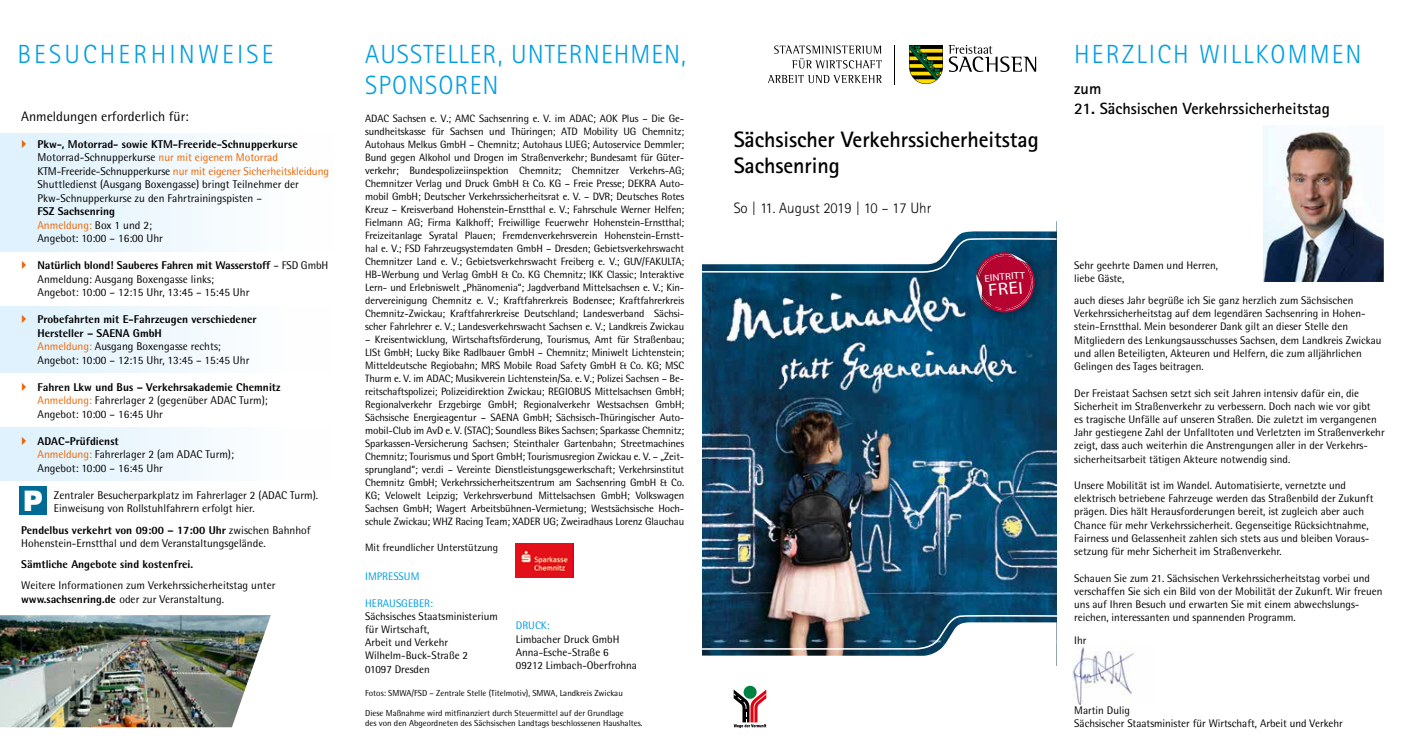
<style>
.page{position:relative;width:1404px;height:745px;background:#fff}
.page>*{position:absolute;margin:0;border:0;box-sizing:border-box;transform-origin:0 0}
.t1{font:900 28.25px "Arial";color:#fff}
.t2{font:300 26.25px/31.2px "Rotis Sans Serif";letter-spacing:.04em;color:#009ee3}
.t3{font:300 26.25px "Rotis Sans Serif";letter-spacing:.08em;color:#009ee3}
.t4{font:300 26.25px "Rotis Sans Serif";letter-spacing:.12em;color:#009ee3}
.t5{font:700 22.25px/26.8px "Rotis Sans Serif";letter-spacing:-.005em;color:#000}
.t6{font:17.5px "Rotis Sans Serif Bold+SVWDBL";color:#fff;scale:1.09 1}
.t7{font:700 16.25px "Rotis Sans Serif";color:#000}
.t8{font:300 15px "Rotis Sans Serif";color:#000}
.t9{font:13.75px "Rotis Semi Sans";color:#000}
.t10{font:11.25px/13.5px "Rotis Semi Sans";color:#000}
.t11{font:800 11.25px "Rotis Semi Sans";color:#000}
.t12{font:11px/13.2px "Rotis Semi Sans";color:#000}
.t13{font:11px "Rotis Semi Sans";color:#009ee3}
.t14{font:10.62px/13px "Rotis Semi Sans";letter-spacing:-.01em;color:#000;text-align:justify}
.t15{font:9.88px "Rotis Sans Serif Bold+SVWDBL";color:#fff;scale:1.09 1}
.t16{font:8.75px/10px "Rotis Semi Sans";color:#000}
.s1{font-weight:800}
.s2{color:#ec6502}
</style>
<div class="page">
<img style="left:702px;top:312px;width:354px;height:301px">
<div style="left:0;top:306px;width:330px;height:66px;background:linear-gradient(to right,#ddf1fd,#fffffe)"></div>
<div style="left:0;top:427px;width:330px;height:53px;background:linear-gradient(to right,#ddf1fd,#fffffe)"></div>
<div style="left:0;top:133px;width:334px;height:118px;background:linear-gradient(to right,#ddf1fd,#fffffe)"></div>
<svg style="left:958px;top:231px;width:98px;height:5px"></svg>
<svg style="left:702px;top:613px;width:355px;height:37px;background:#425f72"></svg>
<svg style="left:702px;top:621px;width:354px;height:107px"></svg>
<svg style="left:743px;top:685px;width:13px;height:13px"></svg>
<svg style="left:733px;top:689px;width:33px;height:38px"></svg>
<img style="left:516px;top:543px;width:57px;height:34px">
<img style="left:0;top:615px;width:271px;height:111px">
<svg style="left:948px;top:45px;width:88px;height:27px"></svg>
<svg style="left:909px;top:45px;width:33px;height:39px"></svg>
<hr style="left:894px;top:45px;width:1px;height:40px;background:#000">
<svg style="left:774px;top:45px;width:107px;height:23px"></svg>
<svg style="left:768px;top:75px;width:113px;height:8px"></svg>
<img style="left:1263px;top:125px;width:120px;height:157px">
<img style="left:1072px;top:645px;width:62px;height:58px">
<img style="left:712px;top:312px;width:327px;height:85px">
<div style="left:19px;top:485px;width:27px;height:29px;background:#006a96"></div>
<div style="left:971px;top:247px;width:73px;height:75px;background:#000;opacity:.25"></div>
<svg style="left:702px;top:236px;width:355px;height:76px"></svg>
<svg style="left:22px;top:139px;width:4px;height:8px"></svg>
<svg style="left:22px;top:315px;width:4px;height:8px"></svg>
<svg style="left:22px;top:436px;width:4px;height:8px"></svg>
<h2 class="t4" style="left:17px;top:39px;width:257px">BESUCHERHINWEISE</h2>
<h2 class="t2" style="left:365px;top:38px;width:322px">AUSSTELLER, UNTERNEHMEN,<br>SPONSOREN</h2>
<h2 class="t3" style="left:1074px;top:39px;width:289px">HERZLICH WILLKOMMEN</h2>
<h3 class="t7" style="left:1074px;top:79px;width:29px">zum</h3>
<h3 class="t7" style="left:1074px;top:98px;width:257px">21. Sächsischen Verkehrssicherheitstag</h3>
<p class="t9" style="left:21px;top:108px;width:169px">Anmeldungen erforderlich für:</p>
<p class="t10" style="left:37px;top:137px;width:293px"><span class="s1">Pkw-, Motorrad- sowie KTM-Freeride-Schnupperkurse </span>Motorrad-Schnupperkurse <span class="s2">nur mit eigenem Motorrad </span>KTM-Freeride-Schnupperkurse <span class="s2">nur mit eigener Sicherheitskleidung </span>Shuttledienst (Ausgang Boxengasse) bringt Teilnehmer der Pkw-Schnupperkurse zu den Fahrtrainingspisten –</p>
<p class="t10" style="left:37px;top:204px;width:127px"><span class="s1">FSZ Sachsenring<br></span><span class="s2">Anmeldung:</span> Box 1 und 2;<br>Angebot: 10:00 – 16:00 Uhr</p>
<p class="t10" style="left:37px;top:258px;width:292px"><span class="s1">Natürlich blond! Sauberes Fahren mit Wasserstoff</span> – FSD GmbH<br>Anmeldung: Ausgang Boxengasse links;<br>Angebot: 10:00 – 12:15 Uhr, 13:45 – 15:45 Uhr</p>
<p class="t10" style="left:38px;top:312px;width:221px"><span class="s1">Probefahrten mit E-Fahrzeugen verschiedener Hersteller – SAENA GmbH<br></span><span class="s2">Anmeldung:</span> Ausgang Boxengasse rechts; Angebot: 10:00 – 12:15 Uhr, 13:45 – 15:45 Uhr</p>
<p class="t10" style="left:38px;top:380px;width:244px"><span class="s1">Fahren Lkw und Bus – Verkehrsakademie Chemnitz<br></span><span class="s2">Anmeldung:</span> Fahrerlager 2 (gegenüber ADAC Turm);<br>Angebot: 10:00 – 16:45 Uhr</p>
<p class="t10" style="left:38px;top:434px;width:198px"><span class="s1">ADAC-Prüfdienst<br></span><span class="s2">Anmeldung:</span> Fahrerlager 2 (am ADAC Turm);<br>Angebot: 10:00 – 16:45 Uhr</p>
<p class="t10" style="left:54px;top:488px;width:266px">Zentraler Besucherparkplatz im Fahrerlager 2 (ADAC Turm).<br>Einweisung von Rollstuhlfahrern erfolgt hier.</p>
<p class="t10" style="left:21px;top:522px;width:291px"><span class="s1">Pendelbus verkehrt von 09:00 – 17:00 Uhr</span> zwischen Bahnhof<br>Hohenstein-Ernstthal und dem Veranstaltungsgelände.</p>
<p class="t11" style="left:21px;top:556px;width:173px">Sämtliche Angebote sind kostenfrei.</p>
<p class="t10" style="left:21px;top:578px;width:256px">Weitere Informationen zum Verkehrssicherheitstag unter <span class="s1">www.sachsenring.de</span> oder zur Veranstaltung.</p>
<p class="t14" style="left:365px;top:111px;width:320px">ADAC Sachsen e. V.; AMC Sachsenring e. V. im ADAC; AOK Plus – Die Ge&shy;sundheitskasse für Sachsen und Thüringen; ATD Mobility UG Chemnitz; Autohaus Melkus GmbH – Chemnitz; Autohaus LUEG; Autoservice Demmler; Bund gegen Alkohol und Drogen im Straßenverkehr; Bundesamt für Güter&shy;verkehr; Bundespolizeiinspektion Chemnitz; Chemnitzer Verkehrs-AG; Chemnitzer Verlag und Druck GmbH &amp; Co. KG – Freie Presse; DEKRA Auto&shy;mobil GmbH; Deutscher Verkehrssicherheitsrat e. V. – DVR; Deutsches Rotes Kreuz – Kreisverband Hohenstein-Ernstthal e. V.; Fahrschule Werner Helfen; Fielmann AG; Firma Kalkhoff; Freiwillige Feuerwehr Hohenstein-Ernstthal; Freizeitanlage Syratal Plauen; Fremdenverkehrsverein Hohenstein-Ernstt&shy;hal e. V.; FSD Fahrzeugsystemdaten GmbH – Dresden; Gebietsverkehrswacht Chemnitzer Land e. V.; Gebietsverkehrswacht Freiberg e. V.; GUV/FAKULTA; HB-Werbung und Verlag GmbH &amp; Co. KG Chemnitz; IKK Classic; Interaktive Lern- und Erlebniswelt „Phänomenia“; Jagdverband Mittelsachsen e. V.; Kin&shy;dervereinigung Chemnitz e. V.; Kraftfahrerkreis Bodensee; Kraftfahrerkreis Chemnitz-Zwickau; Kraftfahrerkreise Deutschland; Landesverband Sächsi&shy;scher Fahrlehrer e. V.; Landesverkehrswacht Sachsen e. V.; Landkreis Zwickau</p>
<p class="t14" style="left:365px;top:332px;width:320px">– Kreisentwicklung, Wirtschaftsförderung, Tourismus, Amt für Straßenbau; LISt GmbH; Lucky Bike Radlbauer GmbH – Chemnitz; Miniwelt Lichtenstein; Mitteldeutsche Regiobahn; MRS Mobile Road Safety GmbH &amp; Co. KG; MSC Thurm e. V. im ADAC; Musikverein Lichtenstein/Sa. e. V.; Polizei Sachsen – Be&shy;reitschaftspolizei; Polizeidirektion Zwickau; REGIOBUS Mittelsachsen GmbH; Regionalverkehr Erzgebirge GmbH; Regionalverkehr Westsachsen GmbH; Sächsische Energieagentur – SAENA GmbH; Sächsisch-Thüringischer Auto&shy;mobil-Club im AvD e. V. (STAC); Soundless Bikes Sachsen; Sparkasse Chemnitz; Sparkassen-Versicherung Sachsen; Steinthaler Gartenbahn; Streetmachines Chemnitz; Tourismus und Sport GmbH; Tourismusregion Zwickau e. V. – „Zeit&shy;sprungland“; ver.di – Vereinte Dienstleistungsgewerkschaft; Verkehrsinstitut Chemnitz GmbH; Verkehrssicherheitszentrum am Sachsenring GmbH &amp; Co.<br>KG; Velowelt Leipzig; Verkehrsverbund Mittelsachsen GmbH; Volkswagen Sachsen GmbH; Wagert Arbeitsbühnen-Vermietung; Westsächsische Hoch&shy;schule Zwickau; WHZ Racing Team; XADER UG; Zweiradhaus Lorenz Glauchau</p>
<p class="t14" style="left:365px;top:540px;width:134px">Mit freundlicher Unterstützung</p>
<p class="t13" style="left:365px;top:569px;width:56px">IMPRESSUM</p>
<p class="t13" style="left:365px;top:596px;width:69px">HERAUSGEBER:</p>
<p class="t12" style="left:365px;top:609px;width:134px">Sächsisches Staatsministerium für Wirtschaft,<br>Arbeit und Verkehr<br>Wilhelm-Buck-Straße 2<br>01097 Dresden</p>
<p class="t16" style="left:365px;top:687px;width:259px">Fotos: SMWA/FSD – Zentrale Stelle (Titelmotiv), SMWA, Landkreis Zwickau</p>
<p class="t16" style="left:365px;top:707px;width:279px">Diese Maßnahme wird mitfinanziert durch Steuermittel auf der Grundlage<br>des von den Abgeordneten des Sächsischen Landtags beschlossenen Haushaltes.</p>
<h3 class="t5" style="left:733px;top:125px;width:306px">Sächsischer Verkehrssicherheitstag<br>Sachsenring</h3>
<h3 class="t8" style="left:733px;top:199px;width:199px">So | 11. August 2019 | 10 – 17 Uhr</h3>
<p class="t12" style="left:1074px;top:258px;width:145px">Sehr geehrte Damen und Herren, liebe Gäste,</p>
<p class="t12" style="left:1074px;top:293px;width:309px">auch dieses Jahr begrüße ich Sie ganz herzlich zum Sächsischen Verkehrssicherheitstag auf dem legendären Sachsenring in Hohen&shy;stein-Ernstthal. Mein besonderer Dank gilt an dieser Stelle den Mitgliedern des Lenkungsausschusses Sachsen, dem Landkreis Zwickau und allen Beteiligten, Akteuren und Helfern, die zum alljährlichen Gelingen des Tages beitragen.</p>
<p class="t12" style="left:1074px;top:386px;width:312px">Der Freistaat Sachsen setzt sich seit Jahren intensiv dafür ein, die Sicherheit im Straßenverkehr zu verbessern. Doch nach wie vor gibt<br>es tragische Unfälle auf unseren Straßen. Die zuletzt im vergangenen Jahr gestiegene Zahl der Unfalltoten und Verletzten im Straßenverkehr zeigt, dass auch weiterhin die Anstrengungen aller in der Verkehrs&shy;sicherheitsarbeit tätigen Akteure notwendig sind.</p>
<p class="t12" style="left:1074px;top:478px;width:301px">Unsere Mobilität ist im Wandel. Automatisierte, vernetzte und elektrisch betriebene Fahrzeuge werden das Straßenbild der Zukunft prägen. Dies hält Herausforderungen bereit, ist zugleich aber auch Chance für mehr Verkehrssicherheit. Gegenseitige Rücksichtnahme, Fairness und Gelassenheit zahlen sich stets aus und bleiben Voraus&shy;setzung für mehr Sicherheit im Straßenverkehr.</p>
<p class="t12" style="left:1074px;top:570px;width:309px">Schauen Sie zum 21. Sächsischen Verkehrssicherheitstag vorbei und verschaffen Sie sich ein Bild von der Mobilität der Zukunft. Wir freuen uns auf Ihren Besuch und erwarten Sie mit einem abwechslungs&shy;reichen, interessanten und spannenden Programm.</p>
<p class="t12" style="left:1074px;top:633px;width:14px">Ihr</p>
<p class="t15" style="left:983px;top:273px;width:39px;rotate:-5deg">EINTRITT</p>
<h3 class="t6" style="left:987px;top:280px;width:33px;rotate:-5deg">FREI</h3>
<h1 class="t1" style="left:23px;top:479px;width:22px">P</h1>
<p class="t13" style="left:516px;top:618px;width:35px">DRUCK:</p>
<p class="t12" style="left:516px;top:631px;width:123px">Limbacher Druck GmbH<br>Anna-Esche-Straße 6<br>09212 Limbach-Oberfrohna</p>
<p class="t12" style="left:1074px;top:702px;width:270px">Martin Dulig<br>Sächsischer Staatsminister für Wirtschaft, Arbeit und Verkehr</p>
</div>
